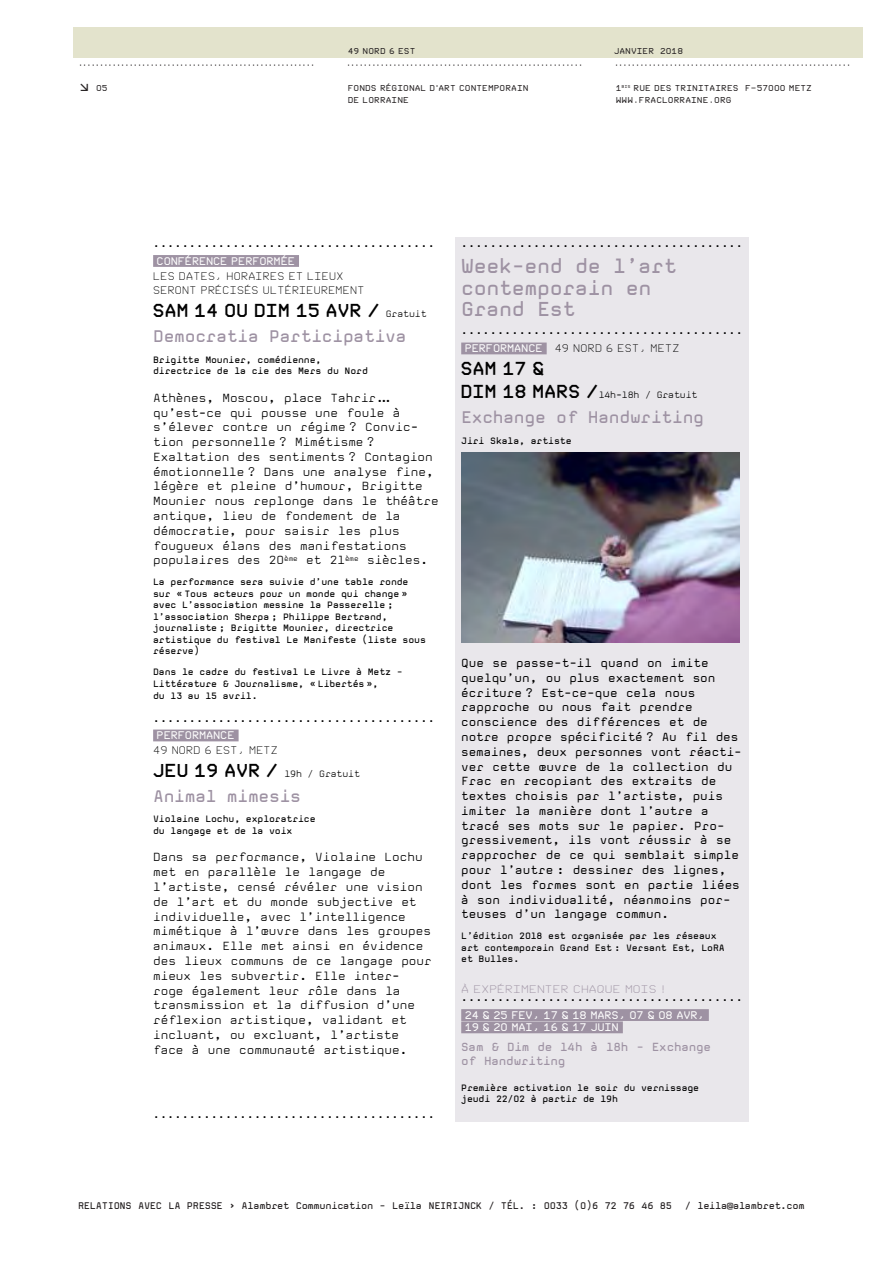
<style>
.page{position:relative;width:893px;height:1263px;background:#fff}
.page>*{position:absolute;margin:0;border:0;box-sizing:border-box;transform-origin:0 0}
.t1{font:700 19.65px/21.3px "Mono";letter-spacing:-.02em;color:#9e92a3}
.t2{font:700 16.5px "Mono";letter-spacing:-.02em;color:#9e92a3}
.t3{font:800 16.5px "FRAC";letter-spacing:-.02em;color:#000}
.t4{font:300 11.55px/14.9px "Mono";color:#000}
.t5{font:11.55px/14.9px "Mono";color:#000}
.t6{font:700 11.55px/14.9px "Mono";letter-spacing:-.02em;color:#9e92a3}
.t7{font:700 9.9px "Mono";color:#000}
.t8{font:9.75px/14.9px "FRAC";color:#000}
.t9{font:700 9.75px/12.3px "FRAC";letter-spacing:-.02em;color:#fff}
.t10{font:9.75px "FRAC";letter-spacing:-.015em;color:#9e92a3;scale:1.11 1}
.t11{font:700 9.45px "Mono";letter-spacing:-.035em;color:#231f20}
.t12{font:700 9px/11.6px "Mono";letter-spacing:-.02em;color:#000}
.t13{font:300 9px "Mono";letter-spacing:-.02em;color:#000}
.t14{font:700 7.5px/12px "FRAC";letter-spacing:.02em;color:#231f20}
.s1{font-size:12px}
.s2{font-family:"Mono";font-weight:300;font-size:9px}
.s3{font-family:"FRAC";font-weight:800;font-size:16.5px}
.s4{font-weight:700;color:#fff}
</style>
<div class="page">
<div style="left:74px;top:28px;width:789px;height:30px;background:#e3e3cc"></div>
<div style="left:153px;top:255px;width:146px;height:12px;background:#9e92a3"></div>
<div style="left:153px;top:729px;width:86px;height:12px;background:#9e92a3"></div>
<div style="left:455px;top:237px;width:293px;height:884px;background:#e9e7eb"></div>
<div style="left:461px;top:343px;width:86px;height:11px;background:#9e92a3"></div>
<div style="left:461px;top:1009px;width:248px;height:12px;background:#9e92a3"></div>
<div style="left:461px;top:1021px;width:162px;height:12px;background:#9e92a3"></div>
<img style="left:461px;top:453px;width:279px;height:190px">
<p class="t14" style="left:78px;top:58px;width:239px">........................................................</p>
<p class="t14" style="left:80px;top:82px;width:29px"><span class="s1">d</span> 05</p>
<p class="t14" style="left:346px;top:46px;width:239px">49 NORD 6 EST ........................................................</p>
<p class="t14" style="left:348px;top:82px;width:182px">FONDS RÉGIONAL D’ART CONTEMPORAIN<br>DE LORRAINE</p>
<p class="t14" style="left:614px;top:46px;width:239px">JANVIER 2018 ........................................................</p>
<p class="t14" style="left:616px;top:82px;width:198px">1<sup>BIS</sup> RUE DES TRINITAIRES F-57000 METZ<br>WWW.FRACLORRAINE.ORG</p>
<p class="t7" style="left:153px;top:240px;width:283px">.......................................</p>
<p class="t9" style="left:157px;top:256px;width:140px">CONFÉRENCE PERFORMÉE</p>
<p class="t8" style="left:153px;top:269px;width:213px">LES DATES, HORAIRES ET LIEUX<br>SERONT PRÉCISÉS ULTÉRIEUREMENT</p>
<h2 class="t3" style="left:153px;top:304px;width:275px">SAM 14 OU DIM 15 AVR / <span class="s2">Gratuit</span></h2>
<h2 class="t2" style="left:153px;top:329px;width:255px">Democratia Participativa</h2>
<p class="t12" style="left:153px;top:354px;width:216px">Brigitte Mounier, comédienne, directrice de la cie des Mers du Nord</p>
<p class="t4" style="left:153px;top:391px;width:287px">Athènes, Moscou, place Tahrir… qu’est-ce qui pousse une foule à s’élever contre un régime ? Convic - tion personnelle ? Mimétisme ?<br>Exaltation des sentiments ? Contagion émotionnelle ? Dans une analyse fine, légère et pleine d’humour, Brigitte Mounier nous replonge dans le théâtre antique, lieu de fondement de la démocratie, pour saisir les plus fougueux élans des manifesta tions populaires des 20<sup>ème</sup> et 21<sup>ème</sup> siècles.</p>
<p class="t12" style="left:153px;top:577px;width:274px">La performance sera suivie d’une table ronde sur « Tous acteurs pour un monde qui change » avec L’association messine la Passerelle ; l’associa tion Sherpa ; Philippe Bertrand, journaliste ; Brigitte Mounier, directrice artistique du festival Le Manifeste (liste sous réserve)</p>
<p class="t12" style="left:153px;top:667px;width:251px">Dans le cadre du festival Le Livre à Metz -<br>Littérature &amp; Journalisme, « Libertés »,</p>
<p class="t12" style="left:153px;top:691px;width:106px">du 13 au 15 avril.</p>
<p class="t7" style="left:153px;top:714px;width:283px">.......................................</p>
<p class="t9" style="left:157px;top:730px;width:80px">PERFORMANCE</p>
<p class="t8" style="left:153px;top:744px;width:127px">49 NORD 6 EST, METZ</p>
<p class="t13" style="left:153px;top:770px;width:208px"><span class="s3">JEU 19 AVR /</span> 19h / Gratuit</p>
<h2 class="t2" style="left:153px;top:789px;width:149px">Animal mimesis</h2>
<p class="t12" style="left:153px;top:814px;width:164px">Violaine Lochu, exploratrice du langage et de la voix</p>
<p class="t4" style="left:153px;top:851px;width:280px">Dans sa performance, Violaine Lochu met en parallèle le langage de l’artiste, censé révéler une vision de l’art et du monde subjective et individuelle, avec l’intelligence mimétique à l’œuvre dans les groupes animaux. Elle met ainsi en évidence des lieux communs de ce langage pour mieux les subvertir. Elle inter&shy;roge également leur rôle dans la trans mission et la diffusion d’une réflexion artistique, validant et incluant, ou excluant, l’artiste face à une communauté artistique.</p>
<p class="t7" style="left:153px;top:1110px;width:283px">.......................................</p>
<p class="t7" style="left:461px;top:240px;width:283px">.......................................</p>
<h1 class="t1" style="left:461px;top:257px;width:217px">Week-end de l’art contemporain en<br>Grand Est</h1>
<p class="t7" style="left:461px;top:326px;width:283px">.......................................</p>
<p class="t8" style="left:465px;top:342px;width:216px"><span class="s4">PERFORMANCE</span> 49 NORD 6 EST, METZ</p>
<h2 class="t3" style="left:461px;top:362px;width:85px">SAM 17 &amp;</h2>
<p class="t13" style="left:461px;top:392px;width:238px"><span class="s3">DIM 18 MARS /</span>14h-18h / Gratuit</p>
<h2 class="t2" style="left:461px;top:410px;width:244px">Exchange of Handwriting</h2>
<p class="t12" style="left:461px;top:435px;width:112px">Jiri Skala, artiste</p>
<p class="t5" style="left:461px;top:656px;width:282px">Que se passe-t-il quand on imite quelqu’un, ou plus exactement son écriture ? Est-ce-que cela nous<br>rap proche ou nous fait prendre conscience des différences et de notre propre spécificité ? Au fil des semaines, deux personnes vont réacti&shy;ver cette œuvre de la collection du Frac en recopiant des extraits de textes choisis par l’artiste, puis imiter la manière dont l’autre a tracé ses mots sur le papier. Pro&shy;gressivement, ils vont réussir à se rapprocher de ce qui semblait simple pour l’autre : dessiner des lignes, dont les formes sont en partie liées à son individualité, néanmoins por&shy;teuses d’un langage commun.</p>
<p class="t12" style="left:461px;top:931px;width:265px">L’édition 2018 est organisée par les réseaux art contemporain Grand Est : Versant Est, LoRA et Bulles.</p>
<p class="t10" style="left:461px;top:985px;width:185px">À EXPÉRIMENTER CHAQUE MOIS !</p>
<p class="t7" style="left:461px;top:994px;width:283px">.......................................</p>
<p class="t9" style="left:465px;top:1010px;width:242px">24 &amp; 25 FEV, 17 &amp; 18 MARS, 07 &amp; 08 AVR,<br>19 &amp; 20 MAI, 16 &amp; 17 JUIN</p>
<p class="t6" style="left:461px;top:1040px;width:251px">Sam &amp; Dim de 14h à 18h - Exchange of Handwriting</p>
<p class="t12" style="left:461px;top:1083px;width:240px">Première activation le soir du ver nissage jeudi 22/02 à partir de 19h</p>
<p class="t11" style="left:78px;top:1202px;width:595px">RELATIONS AVEC LA PRESSE &gt; Alambret Communication - Leïla NEIRIJNCK / TÉL. : 0033 (0)6 72 76 46 85</p>
<p class="t11" style="left:685px;top:1202px;width:121px">/ leila@alambret.com</p>
</div>
